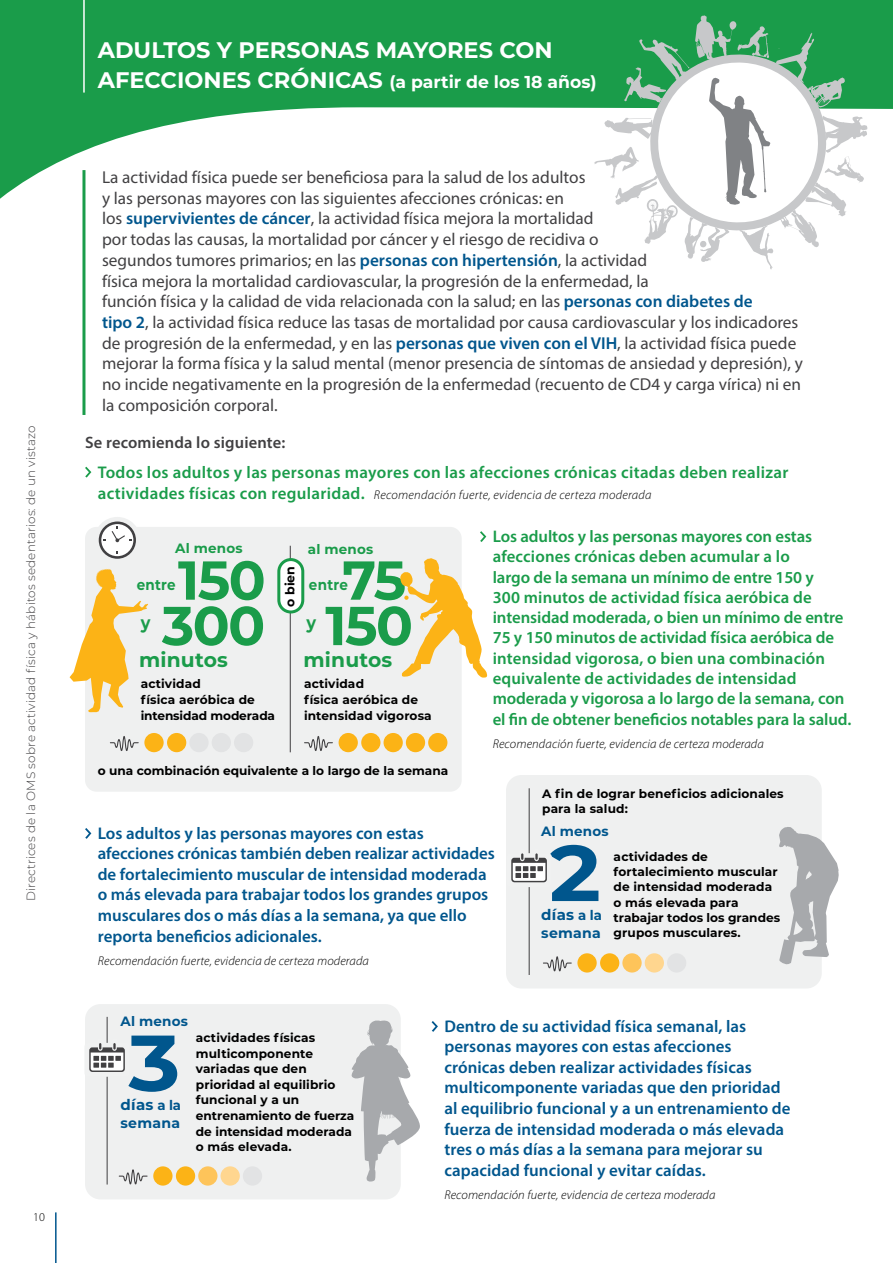
<style>
.page{position:relative;width:893px;height:1263px;background:#fff}
.page>*{position:absolute;margin:0;border:0;box-sizing:border-box;transform-origin:0 0}
.t1{font:700 79.05px "Montserrat";color:#00568d;scale:1.11 1}
.t2{font:700 54.75px/45.5px "Montserrat";letter-spacing:-.03em;color:#1a9c4a}
.t3{font:700 22.5px "Montserrat";color:#fff}
.t4{font:700 20.25px "Montserrat";letter-spacing:.01em;color:#1a9c4a}
.t5{font:700 18px "Montserrat";color:#1a9c4a;scale:.9 1}
.t6{font:17.25px/20.7px "Myriad Pro";color:#414042}
.t7{font:700 17.25px "Montserrat";color:#fff}
.t8{font:600 16.95px/20.5px "Myriad Pro";color:#00568d}
.t9{font:600 16.95px "Myriad Pro";letter-spacing:.02em;color:#1a9c4a}
.t10{font:600 16.8px/20.4px "Myriad Pro";letter-spacing:-.005em;color:#1a9c4a}
.t11{font:600 16.5px "Myriad Pro";letter-spacing:.01em;color:#414042}
.t12{font:700 15px "Montserrat";letter-spacing:.02em;color:#00568d}
.t13{font:700 15px "Montserrat";letter-spacing:.02em;color:#1a9c4a;scale:.9 1}
.t14{font:700 14.1px "Montserrat";letter-spacing:.02em;color:#00568d}
.t15{font:700 13.5px "Montserrat";letter-spacing:.01em;color:#00568d}
.t16{font:700 13.5px "Montserrat";letter-spacing:.01em;color:#1a9c4a}
.t17{font:italic 300 12.75px "Myriad Pro";letter-spacing:.01em;color:#000}
.t18{font:700 12.6px "Montserrat";color:#000}
.t19{font:700 12.15px/15.6px "Montserrat";letter-spacing:.01em;color:#000}
.t20{font:300 12px "Montserrat";letter-spacing:.01em;color:#414042}
.t21{font:300 12px "Myriad Pro";color:#000}
.s1{font-size:22.5px}
.s2{font-weight:600;color:#00568d}
.s3{font-weight:600;font-style:normal;font-size:16.95px;color:#1a9c4a}
.s4{font-size:13.65px}
</style>
<div class="page">
<svg style="left:0;top:0;width:893px;height:210px;fill:#1a9c4a"></svg>
<svg style="left:85px;top:467px;width:6px;height:11px"></svg>
<svg style="left:480px;top:531px;width:6px;height:11px"></svg>
<svg style="left:432px;top:1021px;width:6px;height:11px"></svg>
<svg style="left:85px;top:828px;width:6px;height:11px"></svg>
<hr style="left:83px;top:0;width:2px;height:93px;background:#fff">
<hr style="left:82px;top:170px;width:3px;height:245px;background:#1a9c4a">
<svg style="left:594px;top:15px;width:273px;height:254px"></svg>
<div style="left:85px;top:1004px;width:316px;height:195px;background:#eff0f0;border-radius:15px"></div>
<hr style="left:107px;top:1017px;width:1px;height:167px;background:#414042">
<svg style="left:89px;top:1038px;width:36px;height:39px"></svg>
<div style="left:153px;top:1166px;width:20px;height:19px;background:#fcb316;border-radius:50%"></div>
<div style="left:176px;top:1166px;width:19px;height:19px;background:#fcb316;border-radius:50%"></div>
<div style="left:198px;top:1166px;width:19px;height:19px;background:#fec45a;border-radius:50%"></div>
<div style="left:221px;top:1166px;width:19px;height:19px;background:#ffd68f;border-radius:50%"></div>
<div style="left:243px;top:1166px;width:19px;height:19px;background:#e2e3e4;border-radius:50%"></div>
<svg style="left:118px;top:1169px;width:30px;height:16px"></svg>
<svg style="left:351px;top:1020px;width:69px;height:161px"></svg>
<div style="left:506px;top:775px;width:316px;height:213px;background:#eff0f0;border-radius:15px"></div>
<div style="left:577px;top:953px;width:20px;height:19px;background:#fcb316;border-radius:50%"></div>
<div style="left:600px;top:953px;width:19px;height:19px;background:#fcb316;border-radius:50%"></div>
<div style="left:622px;top:953px;width:20px;height:19px;background:#fec45a;border-radius:50%"></div>
<div style="left:645px;top:953px;width:19px;height:19px;background:#ffd68f;border-radius:50%"></div>
<div style="left:667px;top:953px;width:19px;height:19px;background:#e2e3e4;border-radius:50%"></div>
<svg style="left:543px;top:956px;width:29px;height:16px"></svg>
<hr style="left:529px;top:788px;width:1px;height:187px;background:#414042">
<svg style="left:511px;top:848px;width:36px;height:39px"></svg>
<svg style="left:779px;top:827px;width:60px;height:137px"></svg>
<div style="left:85px;top:527px;width:377px;height:265px;background:#eff0f0;border-radius:11px"></div>
<div style="left:94px;top:517px;width:47px;height:46px;background:#eff0f0;border-radius:50%"></div>
<svg style="left:99px;top:521px;width:37px;height:38px"></svg>
<div style="left:144px;top:733px;width:20px;height:19px;background:#fcb316;border-radius:50%"></div>
<div style="left:167px;top:733px;width:19px;height:19px;background:#fcb316;border-radius:50%"></div>
<div style="left:189px;top:733px;width:20px;height:19px;background:#e2e3e4;border-radius:50%"></div>
<div style="left:212px;top:733px;width:19px;height:19px;background:#e2e3e4;border-radius:50%"></div>
<div style="left:234px;top:733px;width:19px;height:19px;background:#e2e3e4;border-radius:50%"></div>
<svg style="left:110px;top:736px;width:29px;height:15px"></svg>
<div style="left:339px;top:733px;width:19px;height:19px;background:#fcb316;border-radius:50%"></div>
<div style="left:361px;top:733px;width:19px;height:19px;background:#fcb316;border-radius:50%"></div>
<div style="left:384px;top:733px;width:19px;height:19px;background:#fcb316;border-radius:50%"></div>
<div style="left:406px;top:733px;width:19px;height:19px;background:#fcb316;border-radius:50%"></div>
<div style="left:428px;top:733px;width:19px;height:19px;background:#fcb316;border-radius:50%"></div>
<svg style="left:304px;top:736px;width:29px;height:15px"></svg>
<svg style="left:70px;top:569px;width:78px;height:143px"></svg>
<svg style="left:400px;top:558px;width:87px;height:120px"></svg>
<hr style="left:290px;top:546px;width:1px;height:206px;background:#414042">
<div style="left:279px;top:560px;width:24px;height:52px;background:#fff;border-radius:12px"></div>
<div style="left:277px;top:558px;width:27px;height:55px;border:3px solid #1a9c4a;border-radius:12px"></div>
<hr style="left:55px;top:1212px;width:2px;height:51px;background:#00568d">
<p class="t20" style="left:23px;top:901px;width:477px;rotate:-90deg">Directrices de la OMS sobre actividad física y hábitos sedentarios: de un vistazo</p>
<p class="t21" style="left:33px;top:1210px;width:13px">10</p>
<h3 class="t3" style="left:98px;top:34px;width:456px">ADULTOS Y PERSONAS MAYORES CON</h3>
<p class="t7" style="left:98px;top:70px;width:500px"><span class="s1">AFECCIONES CRÓNICAS</span> (a partir de los 18 años)</p>
<p class="t6" style="left:102px;top:167px;width:702px">La actividad física puede ser beneficiosa para la salud de los adultos<br>y las personas mayores con las siguientes afecciones crónicas: en<br>los <span class="s2">supervivientes de cáncer</span>, la actividad física mejora la mortalidad<br>por todas las causas, la mortalidad por cáncer y el riesgo de recidiva o<br>segundos tumores primarios; en las <span class="s2">personas con hipertensión</span>, la actividad<br>física mejora la mortalidad cardiovascular, la progresión de la enfermedad, la<br>función física y la calidad de vida relacionada con la salud; en las <span class="s2">personas con diabetes de<br>tipo 2</span>, la actividad física reduce las tasas de mortalidad por causa cardiovascular y los indicadores de progresión de la enfermedad, y en las <span class="s2">personas que viven con el VIH</span>, la actividad física puede mejorar la forma física y la salud mental (menor presencia de síntomas de ansiedad y depresión), y no incide negativamente en la progresión de la enfermedad (recuento de CD4 y carga vírica) ni en la composición corporal.</p>
<p class="t11" style="left:85px;top:432px;width:202px">Se recomienda lo siguiente:</p>
<p class="t9" style="left:98px;top:461px;width:692px">Todos los adultos y las personas mayores con las afecciones crónicas citadas deben realizar</p>
<p class="t17" style="left:98px;top:487px;width:555px"><span class="s3">actividades físicas con regularidad.</span> Recomendación fuerte, evidencia de certeza moderada</p>
<p class="t10" style="left:493px;top:526px;width:360px">Los adultos y las personas mayores con estas afecciones crónicas deben acumular a lo<br>largo de la semana un mínimo de entre 150 y<br>300 minutos de actividad física aeróbica de intensidad moderada, o bien un mínimo de entre 75 y 150 minutos de actividad física aeróbica de intensidad vigorosa, o bien una combinación equivalente de actividades de intensidad moderada y vigorosa a lo largo de la semana, con el fin de obtener beneficios notables para la salud.</p>
<p class="t17" style="left:493px;top:736px;width:273px">Recomendación fuerte, evidencia de certeza moderada</p>
<p class="t16" style="left:175px;top:539px;width:69px">Al menos</p>
<p class="t16" style="left:308px;top:539px;width:67px">al menos</p>
<h2 class="t2" style="left:162px;top:555px;width:105px">150<br>300</h2>
<h2 class="t2" style="left:342px;top:555px;width:65px">75</h2>
<p class="t18" style="left:281px;top:607px;width:42px;rotate:-90deg">o bien</p>
<p class="t13" style="left:137px;top:574px;width:45px">entre</p>
<p class="t13" style="left:309px;top:574px;width:45px">entre</p>
<p class="t5" style="left:306px;top:610px;width:12px">y</p>
<h2 class="t2" style="left:325px;top:600px;width:89px">150</h2>
<p class="t5" style="left:141px;top:610px;width:12px">y</p>
<p class="t4" style="left:139px;top:645px;width:90px">minutos</p>
<p class="t4" style="left:303px;top:645px;width:90px">minutos</p>
<p class="t19" style="left:141px;top:676px;width:136px">actividad<br>física aeróbica de intensidad moderada</p>
<p class="t19" style="left:304px;top:676px;width:129px">actividad<br>física aeróbica de intensidad vigorosa</p>
<p class="t19" style="left:98px;top:763px;width:352px">o una combinación equivalente a lo largo de la semana</p>
<p class="t8" style="left:98px;top:822px;width:399px">Los adultos y las personas mayores con estas afecciones crónicas también deben realizar actividades de fortalecimiento muscular de intensidad moderada o más elevada para trabajar todos los grandes grupos musculares dos o más días a la semana, ya que ello reporta beneficios adicionales.</p>
<p class="t17" style="left:98px;top:953px;width:273px">Recomendación fuerte, evidencia de certeza moderada</p>
<p class="t19" style="left:542px;top:785px;width:243px">A fin de lograr beneficios adicionales para la salud:</p>
<h1 class="t1" style="left:549px;top:816px;width:48px">2</h1>
<p class="t15" style="left:541px;top:822px;width:69px">Al menos</p>
<p class="t19" style="left:614px;top:848px;width:168px">actividades de fortalecimiento muscular de intensidad moderada o más elevada para trabajar todos los grandes grupos musculares.</p>
<p class="t12" style="left:541px;top:904px;width:62px">días <span class="s4">a la</span></p>
<p class="t14" style="left:541px;top:923px;width:61px">semana</p>
<p class="t15" style="left:121px;top:1012px;width:69px">Al menos</p>
<h1 class="t1" style="left:128px;top:1006px;width:48px">3</h1>
<p class="t12" style="left:121px;top:1094px;width:62px">días <span class="s4">a la</span></p>
<p class="t14" style="left:121px;top:1113px;width:61px">semana</p>
<p class="t19" style="left:196px;top:1029px;width:160px">actividades físicas multicomponente variadas que den prioridad al equilibrio funcional y a un entrenamiento de fuerza de intensidad moderada o más elevada.</p>
<p class="t8" style="left:444px;top:1015px;width:348px">Dentro de su actividad física semanal, las personas mayores con estas afecciones crónicas deben realizar actividades físicas multicomponente variadas que den prioridad al equilibrio funcional y a un entrenamiento de fuerza de intensidad moderada o más elevada tres o más días a la semana para mejorar su capacidad funcional y evitar caídas.</p>
<p class="t17" style="left:444px;top:1187px;width:273px">Recomendación fuerte, evidencia de certeza moderada</p>
</div>
